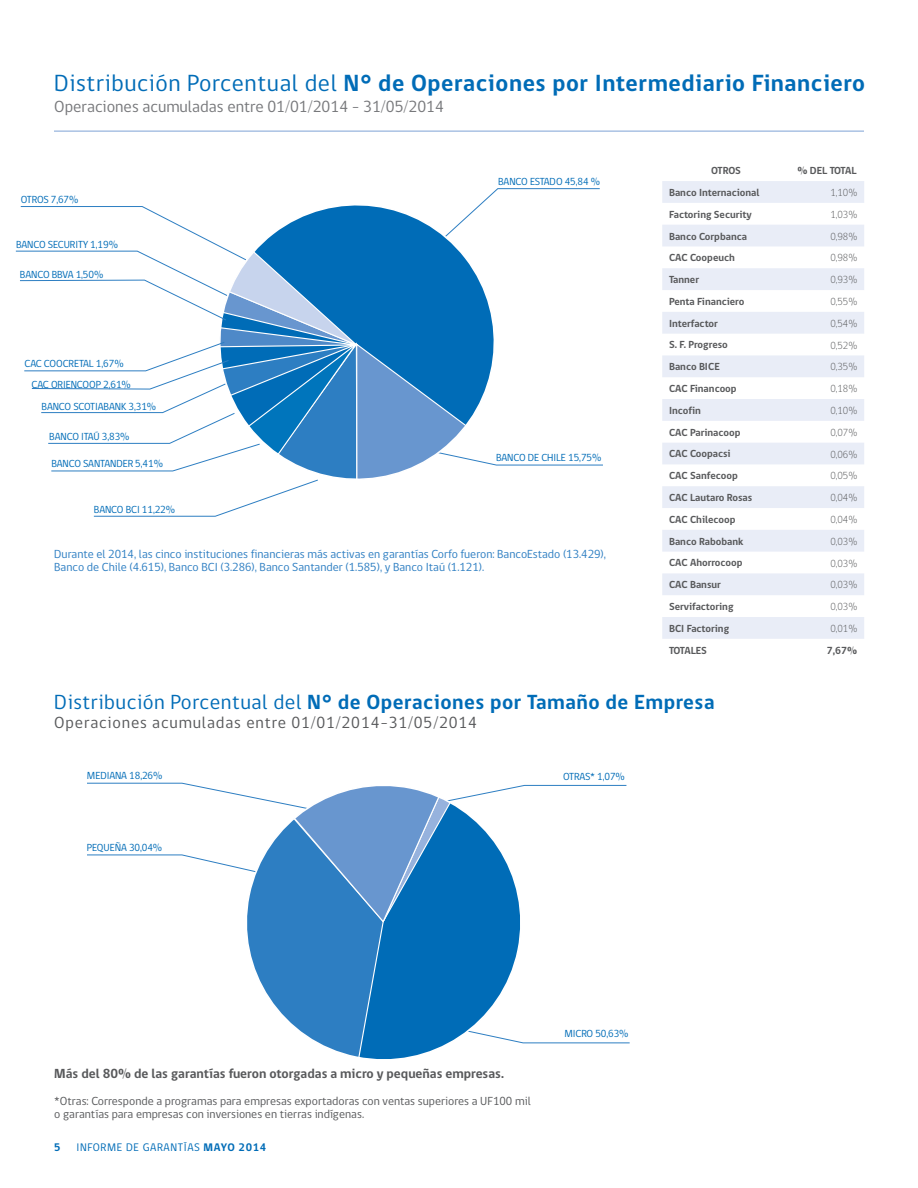
<style>
.page{position:relative;width:918px;height:1188px;background:#fff}
.page>*{position:absolute;margin:0;border:0;box-sizing:border-box;transform-origin:0 0}
.t1{font:700 24px "gob CL";letter-spacing:.025em;color:#006cb7}
.t2{font:700 21px "gob CL";letter-spacing:.025em;color:#006cb7}
.t3{font:16.5px "gob CL";color:#77787b}
.t4{font:16.5px "gob CL";letter-spacing:.05em;color:#58595b}
.t5{font:700 13.5px "gob CL";color:#58595b}
.t6{font:12px/13.5px "gob CL";color:#2d7ec2}
.t7{font:12px/13.5px "gob CL";color:#58595b}
.t8{font:11.25px "gob CL";letter-spacing:.055em;color:#006cb7}
.t9{font:700 11.25px "gob CL";color:#006cb7}
.t10{font:700 10.5px "gob CL";color:#58595b}
.t11{font:10.5px/22.4px "gob CL";letter-spacing:-.01em;color:#006cb7}
.t12{font:300 10.5px "gob CL";color:#58595b}
.t13{font:700 10.5px "gob CL";letter-spacing:-.03em;color:#58595b}
.s1{font-weight:400}
.s2{font-weight:700}
</style>
<div class="page">
<hr style="left:54px;top:131px;width:810px;height:1px;background:#7fa3d6">
<svg style="left:87px;top:782px;width:543px;height:262px"></svg>
<svg style="left:232px;top:782px;width:303px;height:277px"></svg>
<svg style="left:662px;top:181px;width:202px;height:458px;fill:#eaeef7"></svg>
<svg style="left:15px;top:188px;width:588px;height:329px"></svg>
<h1 class="t1" style="left:54px;top:66px;width:812px"><span class="s1">Distribución Porcentual del</span> N° de Operaciones por Intermediario Financiero</h1>
<h3 class="t3" style="left:54px;top:95px;width:391px">Operaciones acumuladas entre 01/01/2014 – 31/05/2014</h3>
<p class="t11" style="left:21px;top:189px;width:59px">Otros 7,67%</p>
<p class="t11" style="left:16px;top:234px;width:103px">Banco Security 1,19%</p>
<p class="t11" style="left:20px;top:264px;width:85px">Banco BBVA 1,50%</p>
<p class="t11" style="left:24px;top:352px;width:51px">CAC COO CRETA</p>
<p class="t11" style="left:89px;top:352px;width:36px">L 1,67%</p>
<p class="t11" style="left:42px;top:373px;width:116px;text-indent:-10px">CAC ORIENCOOP 2,61%<br>BANCO SCOTIABANK 3,31%</p>
<p class="t11" style="left:49px;top:425px;width:82px">BANCO ITAÚ 3,83%</p>
<p class="t11" style="left:51px;top:453px;width:39px">Banco SANTANDER</p>
<p class="t11" style="left:135px;top:453px;width:29px">5,41%</p>
<p class="t11" style="left:94px;top:498px;width:83px">Banco BCI 11,22%</p>
<p class="t11" style="left:498px;top:171px;width:104px">Banco Estado 45,84 %</p>
<p class="t11" style="left:496px;top:447px;width:107px">Banco DE CHILE 15,75%</p>
<p class="t6" style="left:54px;top:547px;width:553px">Durante el 2014, las cinco instituciones financieras más activas en garantías Corfo fueron: BancoEstado (13.429),<br>Banco de Chile (4.615), Banco BCI (3.286), Banco Santander (1.585), y Banco Itaú (1.121).</p>
<p class="t10" style="left:711px;top:164px;width:31px">OTROS</p>
<p class="t13" style="left:797px;top:164px;width:60px">% DEL TOTAL</p>
<p class="t10" style="left:669px;top:185px;width:92px">Banco Internacional</p>
<p class="t12" style="left:830px;top:185px;width:29px">1,10%</p>
<p class="t10" style="left:669px;top:207px;width:84px">Factoring Security</p>
<p class="t12" style="left:830px;top:207px;width:29px">1,03%</p>
<p class="t10" style="left:669px;top:229px;width:80px">Banco Corpbanca</p>
<p class="t12" style="left:830px;top:229px;width:29px">0,98%</p>
<p class="t10" style="left:669px;top:251px;width:67px">CAC Coopeuch</p>
<p class="t12" style="left:830px;top:251px;width:29px">0,98%</p>
<p class="t10" style="left:669px;top:272px;width:32px">Tanner</p>
<p class="t12" style="left:830px;top:273px;width:29px">0,93%</p>
<p class="t10" style="left:669px;top:294px;width:77px">Penta Financiero</p>
<p class="t12" style="left:830px;top:294px;width:29px">0,55%</p>
<p class="t10" style="left:669px;top:316px;width:50px">Interfactor</p>
<p class="t12" style="left:830px;top:316px;width:29px">0,54%</p>
<p class="t10" style="left:669px;top:338px;width:60px">S. F. Progreso</p>
<p class="t12" style="left:830px;top:338px;width:29px">0,52%</p>
<p class="t10" style="left:669px;top:360px;width:52px">Banco BICE</p>
<p class="t12" style="left:830px;top:360px;width:29px">0,35%</p>
<p class="t10" style="left:669px;top:381px;width:69px">CAC Financoop</p>
<p class="t12" style="left:830px;top:382px;width:29px">0,18%</p>
<p class="t10" style="left:669px;top:403px;width:33px">Incofin</p>
<p class="t12" style="left:830px;top:403px;width:29px">0,10%</p>
<p class="t10" style="left:669px;top:425px;width:73px">CAC Parinacoop</p>
<p class="t12" style="left:830px;top:425px;width:29px">0,07%</p>
<p class="t10" style="left:669px;top:447px;width:63px">CAC Coopacsi</p>
<p class="t12" style="left:830px;top:447px;width:29px">0,06%</p>
<p class="t10" style="left:669px;top:469px;width:70px">CAC Sanfecoop</p>
<p class="t12" style="left:830px;top:469px;width:29px">0,05%</p>
<p class="t10" style="left:669px;top:490px;width:85px">CAC Lautaro Rosas</p>
<p class="t12" style="left:830px;top:491px;width:29px">0,04%</p>
<p class="t10" style="left:669px;top:512px;width:68px">CAC Chilecoop</p>
<p class="t12" style="left:830px;top:512px;width:29px">0,04%</p>
<p class="t10" style="left:669px;top:534px;width:76px">Banco Rabobank</p>
<p class="t12" style="left:830px;top:534px;width:29px">0,03%</p>
<p class="t10" style="left:669px;top:556px;width:75px">CAC Ahorrocoop</p>
<p class="t12" style="left:830px;top:556px;width:29px">0,03%</p>
<p class="t10" style="left:669px;top:578px;width:53px">CAC Bansur</p>
<p class="t12" style="left:830px;top:578px;width:29px">0,03%</p>
<p class="t10" style="left:669px;top:599px;width:66px">Servifactoring</p>
<p class="t12" style="left:830px;top:600px;width:29px">0,03%</p>
<p class="t10" style="left:669px;top:621px;width:62px">BCI Factoring</p>
<p class="t12" style="left:830px;top:621px;width:29px">0,01%</p>
<p class="t10" style="left:669px;top:643px;width:39px">TOTALES</p>
<p class="t10" style="left:827px;top:643px;width:32px">7,67%</p>
<h2 class="t2" style="left:54px;top:687px;width:662px"><span class="s1">Distribución Porcentual del</span> N° de Operaciones por Tamaño de Empresa</h2>
<h3 class="t4" style="left:54px;top:712px;width:424px">Operaciones acumuladas entre 01/01/2014-31/05/2014</h3>
<p class="t11" style="left:87px;top:764px;width:77px">Mediana 18,26%</p>
<p class="t11" style="left:563px;top:766px;width:63px">otras* 1,07%</p>
<p class="t11" style="left:87px;top:836px;width:77px">pequeña 30,04%</p>
<p class="t5" style="left:54px;top:1064px;width:451px">Más del 80% de las garantías fueron otorgadas a micro y pequeñas empresas.</p>
<p class="t7" style="left:54px;top:1094px;width:478px">*Otras: Corresponde a programas para empresas exportadoras con ventas superiores a UF100 mil o garantías para empresas con inversiones en tierras indígenas.</p>
<p class="t9" style="left:54px;top:1140px;width:8px">5</p>
<p class="t8" style="left:77px;top:1140px;width:191px">Informe de garantías <span class="s2">MAYO 2014</span></p>
<p class="t11" style="left:564px;top:1023px;width:66px">MICRO 50,63%</p>
</div>
